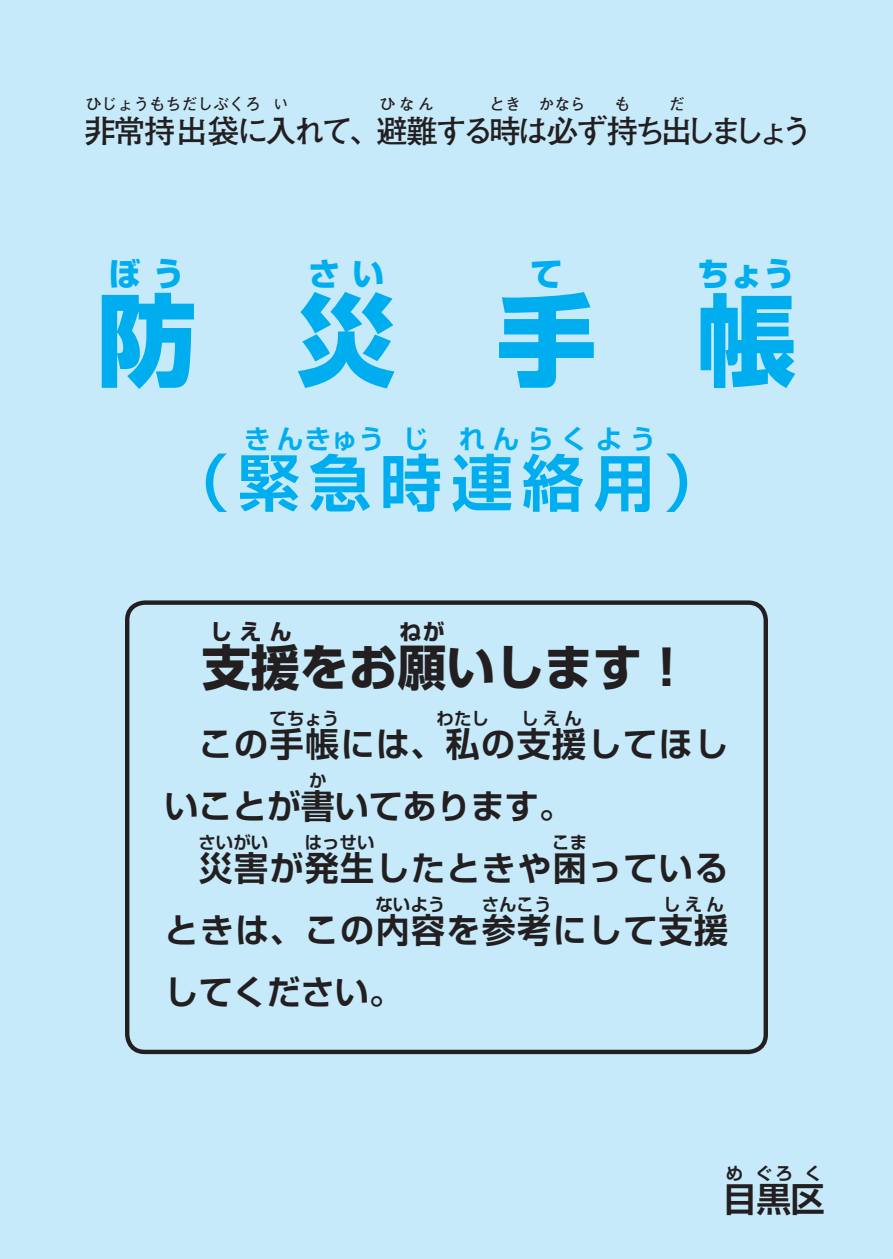
<style>
.page{position:relative;width:893px;height:1259px;background:#c6eafa}
.page>*{position:absolute;margin:0;border:0;box-sizing:border-box;transform-origin:0 0}
.t1{font:800 99.9px "Shin Go Pr 6";color:#00aeef}
.t2{font:700 61.8px "Shin Go Pr 6 De";letter-spacing:.15em;color:#00aeef}
.t3{font:700 48.9px "Shin Go Pr 6";color:#231f20}
.t4{font:700 33.9px "Shin Go Pr 6 De";letter-spacing:.04em;color:#231f20}
.t5{font:700 33.9px "Shin Go Pr 6 De";color:#231f20}
.t6{font:700 31.8px "Futo Go B101 Pr 6";letter-spacing:-.105em;color:#231f20}
.t7{font:800 31.8px "Shin Go Pr 6";letter-spacing:.205em;color:#00aeef}
.t8{font:700 26.7px "Shin Go Pr 6 De";letter-spacing:.285em;color:#00aeef}
.t9{font:700 21.9px "Shin Go Pr 6";color:#231f20}
.t10{font:700 17.4px "Shin Go Pr 6 De";color:#231f20}
.t11{font:700 15.9px "Futo Go B101 Pr 6";color:#231f20}
.t12{font:700 15.9px "Futo Go B101 Pr 6";color:#231f20;scale:.86 1}
</style>
<div class="page">
<div style="left:125px;top:600px;width:643px;height:454px;border:4px solid #231f20;border-radius:18px"></div>
<p class="t11" style="left:86px;top:91px;width:177px">ひじょうもちだしぶくろ</p>
<p class="t12" style="left:274px;top:91px;width:17px">い</p>
<p class="t11" style="left:380px;top:91px;width:55px">ひなん</p>
<p class="t11" style="left:489px;top:91px;width:33px">とき</p>
<p class="t11" style="left:538px;top:91px;width:49px">かなら</p>
<p class="t11" style="left:614px;top:91px;width:17px">も</p>
<p class="t11" style="left:669px;top:91px;width:17px">だ</p>
<p class="t6" style="left:84px;top:105px;width:609px">非常持出袋に入れて、避難する時は必ず持ち出</p>
<p class="t6" style="left:685px;top:105px;width:129px">しましょう</p>
<p class="t7" style="left:109px;top:249px;width:77px">ぼう</p>
<h1 class="t1" style="left:97px;top:261px;width:101px">防</h1>
<p class="t7" style="left:309px;top:249px;width:77px">さい</p>
<h1 class="t1" style="left:297px;top:261px;width:101px">災</h1>
<p class="t7" style="left:530px;top:249px;width:33px">て</p>
<h1 class="t1" style="left:496px;top:261px;width:101px">手</h1>
<p class="t7" style="left:697px;top:249px;width:99px">ちょう</p>
<h1 class="t1" style="left:696px;top:261px;width:101px">帳</h1>
<p class="t8" style="left:244px;top:417px;width:142px">きんきゅう</p>
<p class="t8" style="left:402px;top:417px;width:28px">じ</p>
<p class="t8" style="left:459px;top:417px;width:199px">れんらくよう</p>
<h2 class="t2" style="left:167px;top:432px;width:559px">（緊急時連絡用）</h2>
<p class="t9" style="left:210px;top:615px;width:83px">しえん</p>
<p class="t9" style="left:399px;top:615px;width:47px">ねが</p>
<h3 class="t3" style="left:202px;top:629px;width:490px">支援をお願いします！</h3>
<p class="t10" style="left:270px;top:704px;width:71px">てちょう</p>
<p class="t10" style="left:437px;top:704px;width:54px">わたし</p>
<p class="t10" style="left:521px;top:704px;width:62px">しえん</p>
<p class="t4" style="left:165px;top:716px;width:565px">　この手帳には、私の支援してほし</p>
<p class="t10" style="left:309px;top:766px;width:19px">か</p>
<p class="t5" style="left:165px;top:778px;width:410px">いことが書いてあります。</p>
<p class="t10" style="left:199px;top:828px;width:71px">さいがい</p>
<p class="t10" style="left:305px;top:828px;width:71px">はっせい</p>
<p class="t10" style="left:552px;top:828px;width:36px">こま</p>
<p class="t4" style="left:199px;top:840px;width:531px">災害が発生したときや困っている</p>
<p class="t10" style="left:376px;top:890px;width:71px">ないよう</p>
<p class="t10" style="left:482px;top:890px;width:71px">さんこう</p>
<p class="t10" style="left:663px;top:890px;width:62px">しえん</p>
<p class="t4" style="left:165px;top:902px;width:565px">ときは、この内容を参考にして支援</p>
<p class="t4" style="left:165px;top:964px;width:240px">してください。</p>
<p class="t10" style="left:726px;top:1159px;width:98px">め ぐろ く</p>
<p class="t4" style="left:723px;top:1171px;width:104px">目黒区</p>
</div>
